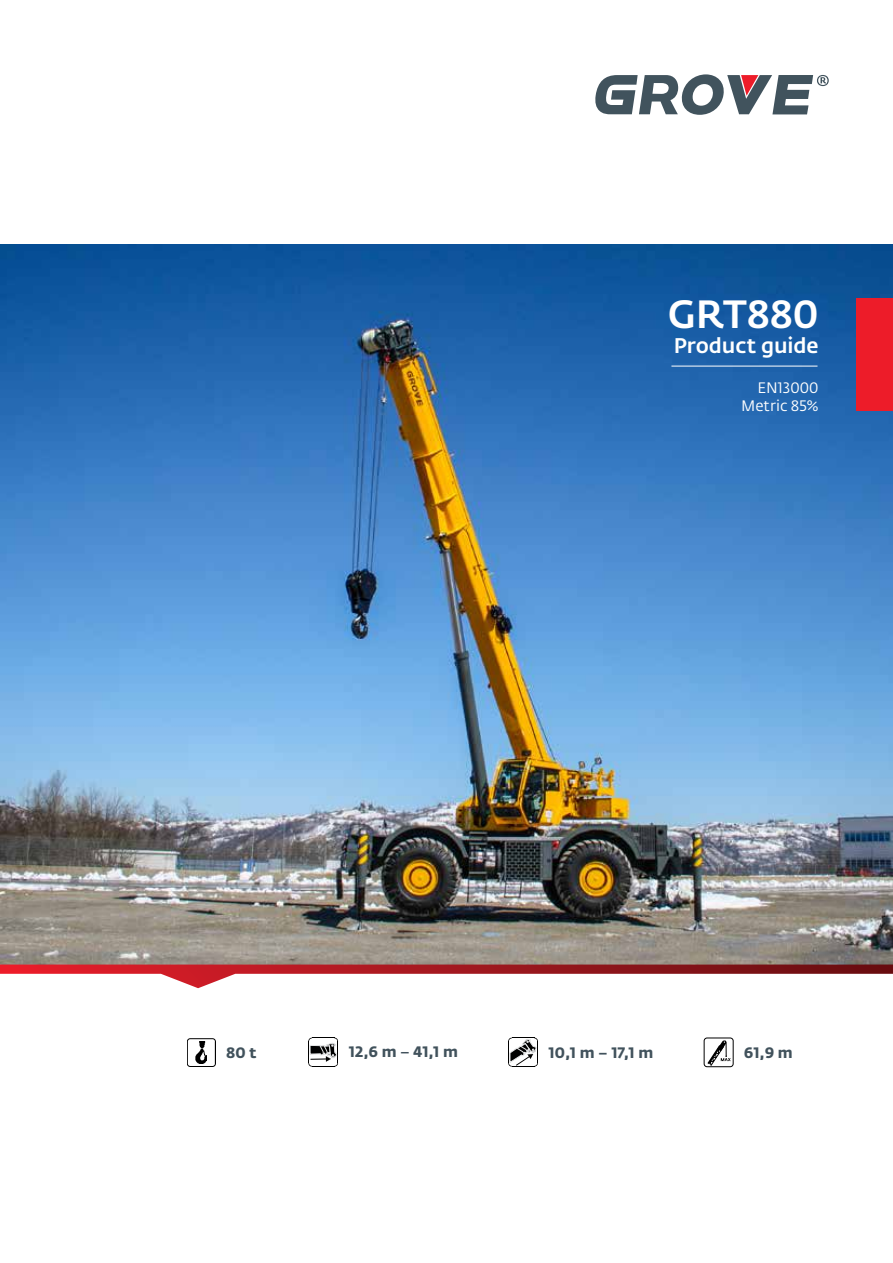
<style>
.page{position:relative;width:893px;height:1263px;background:#fff}
.page>*{position:absolute;margin:0;border:0;box-sizing:border-box;transform-origin:0 0}
.t1{font:500 39px "Fedra Sans Pro";letter-spacing:-.005em;color:#fff}
.t2{font:500 21px "Fedra Sans Pro";color:#fff}
.t3{font:700 15px "Fedra Sans Pro";color:#41525c}
.t4{font:15px/18px "Fedra Sans Pro";letter-spacing:.005em;color:#fff;text-align:right}
.s1{font-weight:500}
</style>
<div class="page">
<img style="left:0;top:244px;width:893px;height:617px">
<div style="left:857px;top:299px;width:36px;height:112px;background:#ed1c29"></div>
<hr style="left:671px;top:366px;width:146px;height:1px;background:#fff">
<svg style="left:595px;top:74px;width:234px;height:41px"></svg>
<img style="left:0;top:861px;width:893px;height:206px">
<h1 class="t1" style="left:668px;top:290px;width:152px">GRT880</h1>
<h2 class="t2" style="left:674px;top:333px;width:146px">Product guide</h2>
<p class="t4" style="left:741px;top:379px;width:79px">EN13000<br>Metric 85%</p>
<p class="t3" style="left:226px;top:1043px;width:32px">80 t</p>
<p class="t3" style="left:349px;top:1043px;width:111px">12,6 m <span class="s1">–</span> 41,1 m</p>
<p class="t3" style="left:549px;top:1044px;width:106px">10,1 m – 17,1 m</p>
<p class="t3" style="left:744px;top:1043px;width:50px">61,9 m</p>
</div>
